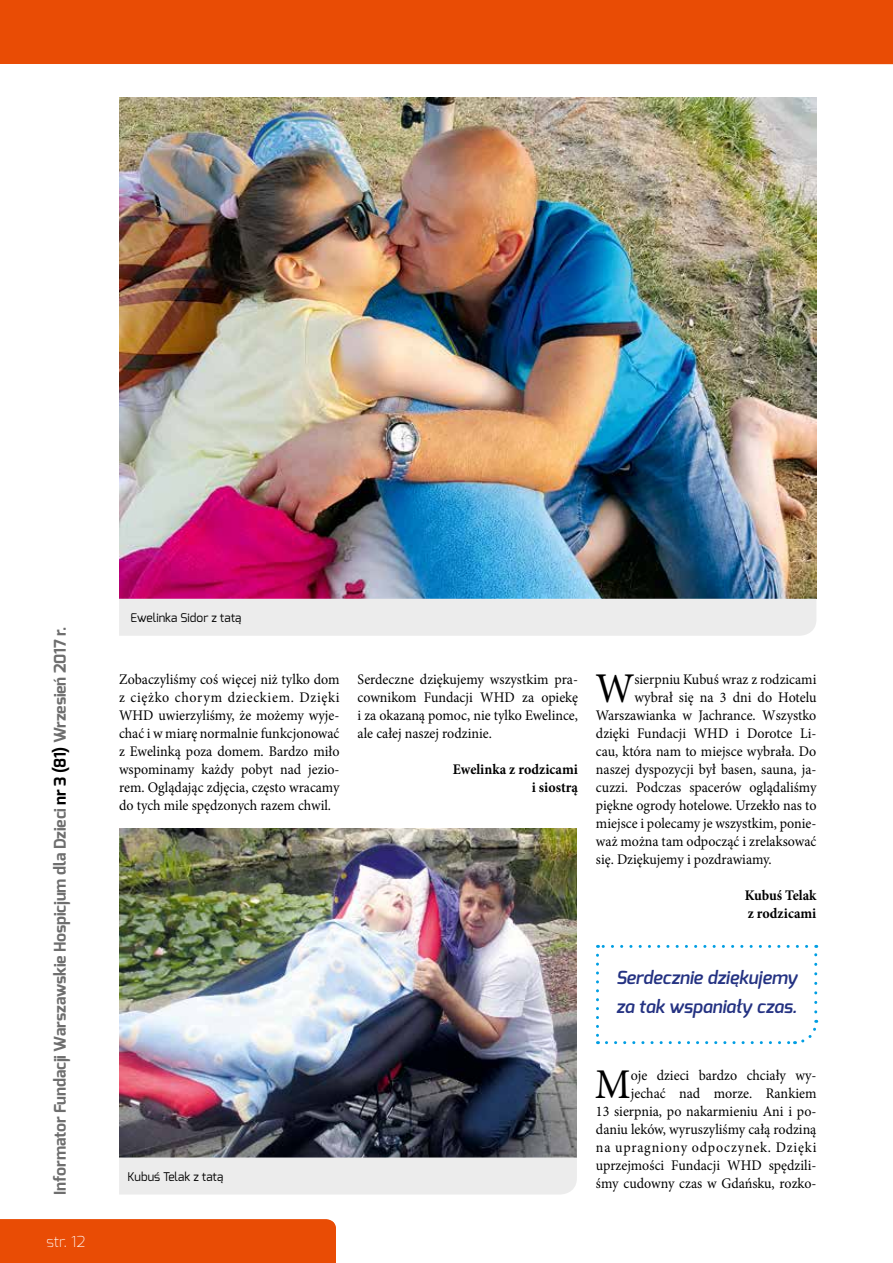
<style>
.page{position:relative;width:893px;height:1263px;background:#fff}
.page>*{position:absolute;margin:0;border:0;box-sizing:border-box;transform-origin:0 0}
.t1{font:42.45px "Minion Pro";color:#000;scale:.95 1}
.t2{font:italic 600 18px/28.5px "Exo";color:#243282}
.t3{font:700 16.2px "Exo";letter-spacing:-.01em;color:#6e6e6e}
.t4{font:200 15px "Exo";color:#fff}
.t5{font:14.7px/18px "Minion Pro";color:#000;text-align:justify;scale:.95 1}
.t6{font:700 14.7px/18px "Minion Pro";color:#000;text-align:right;scale:.95 1}
.t7{font:12px "Exo";color:#000}
.s1{color:#000}
</style>
<div class="page">
<div style="left:0;top:1219px;width:336px;height:44px;background:#e94c05"></div>
<div style="left:0;top:0;width:893px;height:64px;background:#e94c05"></div>
<svg style="left:596px;top:955px;width:3px;height:89px"></svg>
<svg style="left:606px;top:1020px;width:213px;height:25px"></svg>
<svg style="left:814px;top:945px;width:3px;height:67px"></svg>
<svg style="left:597px;top:945px;width:210px;height:3px"></svg>
<img style="left:119px;top:98px;width:697px;height:501px">
<div style="left:119px;top:599px;width:697px;height:37px;background:#ececec"></div>
<img style="left:119px;top:828px;width:458px;height:329px">
<div style="left:119px;top:1157px;width:458px;height:37px;background:#ececec"></div>
<p class="t3" style="left:50px;top:1194px;width:569px;rotate:-90deg">Informator Fundacji Warszawskie Hospicjum dla Dzieci <span class="s1">nr 3 (81)</span> Wrzesień 2017 r.</p>
<p class="t4" style="left:46px;top:1233px;width:40px">str. 12</p>
<p class="t7" style="left:130px;top:610px;width:113px">Ewelinka Sidor z tatą</p>
<p class="t5" style="left:119px;top:670px;width:234px">Zobaczyliśmy coś więcej niż tylko dom z ciężko chorym dzieckiem. Dzięki WHD uwierzyliśmy, że możemy wyje&shy;chać i w miarę normalnie funkcjonować z Ewelinką poza domem. Bardzo miło wspominamy każdy pobyt nad jezio&shy;rem. Oglądając zdjęcia, często wracamy do tych mile spędzonych razem chwil.</p>
<p class="t5" style="left:357px;top:670px;width:234px">Serdeczne dziękujemy wszystkim pra&shy;cownikom Fundacji WHD za opiekę i za okazaną pomoc, nie tylko Ewelince, ale całej naszej rodzinie.</p>
<p class="t6" style="left:453px;top:760px;width:133px">Ewelinka z rodzicami i siostrą</p>
<h1 class="t1" style="left:595px;top:660px;width:43px">W</h1>
<p class="t5" style="left:634px;top:670px;width:193px">sierpniu Kubuś wraz z rodzicami</p>
<p class="t5" style="left:634px;top:688px;width:193px">wybrał się na 3 dni do Hotelu</p>
<p class="t5" style="left:596px;top:706px;width:234px">Warszawianka w Jachrance. Wszystko</p>
<p class="t5" style="left:596px;top:724px;width:234px">dzięki Fundacji WHD i Dorotce Li-</p>
<p class="t5" style="left:596px;top:742px;width:234px">cau, która nam to miejsce wybrała. Do</p>
<p class="t5" style="left:596px;top:760px;width:234px">naszej dyspozycji był basen, sauna, ja-</p>
<p class="t5" style="left:596px;top:778px;width:234px">cuzzi. Podczas spacerów oglądaliśmy</p>
<p class="t5" style="left:596px;top:796px;width:234px">piękne ogrody hotelowe. Urzekło nas to</p>
<p class="t5" style="left:596px;top:814px;width:234px">miejsce i polecamy je wszystkim, ponie-</p>
<p class="t5" style="left:596px;top:832px;width:234px">waż można tam odpocząć i zrelaksować</p>
<p class="t5" style="left:596px;top:850px;width:187px">się. Dziękujemy i pozdrawiamy.</p>
<p class="t6" style="left:745px;top:886px;width:77px;text-align:left">Kubuś Telak z rodzicami</p>
<p class="t7" style="left:128px;top:1169px;width:97px">Kubuś Telak z tatą</p>
<p class="t2" style="left:616px;top:964px;width:183px">Serdecznie dziękujemy za tak wspaniały czas.</p>
<p class="t5" style="left:596px;top:1066px;width:234px;text-align:right">oje dzieci bardzo chciały wy&shy;jechać nad morze. Rankiem<br>13 sierpnia, po nakarmieniu Ani i po&shy;daniu leków, wyruszyliśmy całą rodziną na upragniony odpoczynek. Dzięki uprzejmości Fundacji WHD spędzili&shy;śmy cudowny czas w Gdańsku, rozko-</p>
<h1 class="t1" style="left:595px;top:1056px;width:39px">M</h1>
</div>
